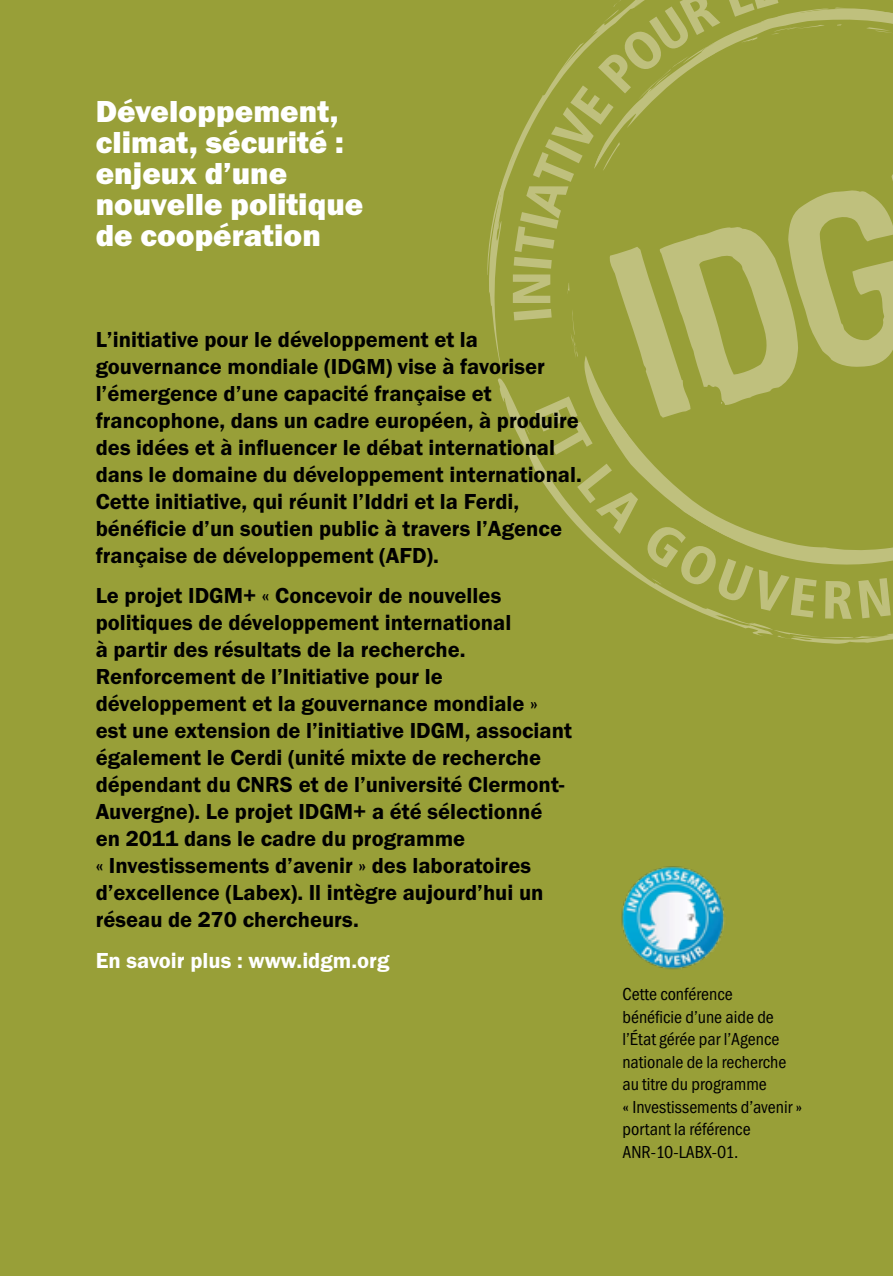
<style>
.page{position:relative;width:893px;height:1276px;background:#989f38}
.page>*{position:absolute;margin:0;border:0;box-sizing:border-box;transform-origin:0 0}
.t1{font:31.5px/30.8px "Franklin Gothic FS Hvy";color:#fff}
.t2{font:600 22.5px/27px "Franklin Gothic FS";color:#000}
.t3{font:600 22.5px "Franklin Gothic FS";color:#fff}
.t4{font:condensed 18px/22.5px "Franklin Gothic FS";color:#000}
</style>
<div class="page">
<svg style="left:785px;top:638px;width:108px;height:6px"></svg>
<svg style="left:487px;top:187px;width:14px;height:181px"></svg>
<svg style="left:498px;top:378px;width:395px;height:260px"></svg>
<svg style="left:501px;top:0;width:392px;height:455px"></svg>
<img style="left:621px;top:866px;width:104px;height:103px">
<h1 class="t1" style="left:96px;top:96px;width:269px">Développement, climat, sécurité : enjeux d’une nouvelle politique de coopération</h1>
<p class="t2" style="left:96px;top:326px;width:488px">L’initiative pour le développement et la gouvernance mondiale (IDGM) vise à favoriser l’émergence d’une capacité française et francophone, dans un cadre européen, à produire des idées et à influencer le débat international dans le domaine du développement international.<br>Cette initiative, qui réunit l’Iddri et la Ferdi, bénéficie d’un soutien public à travers l’Agence française de développement (AFD).</p>
<p class="t2" style="left:96px;top:582px;width:478px">Le projet IDGM+ « Concevoir de nouvelles politiques de développement international<br>à partir des résultats de la recherche.<br>Renforcement de l’Initiative pour le développement et la gouvernance mondiale » est une extension de l’initiative IDGM, associant également le Cerdi (unité mixte de recherche dépendant du CNRS et de l’université Clermont-Auvergne). Le projet IDGM+ a été sélectionné en 2011 dans le cadre du programme<br>« Investissements d’avenir » des laboratoires d’excellence (Labex). Il intègre aujourd’hui un réseau de 270 chercheurs.</p>
<p class="t3" style="left:96px;top:947px;width:295px">En savoir plus : www.idgm.org</p>
<p class="t4" style="left:622px;top:983px;width:181px">Cette conférence<br>bénéficie d’une aide de l’État gérée par l’Agence nationale de la recherche au titre du programme<br>« Investissements d’avenir » portant la référence<br>ANR-10-LABX-01.</p>
</div>
